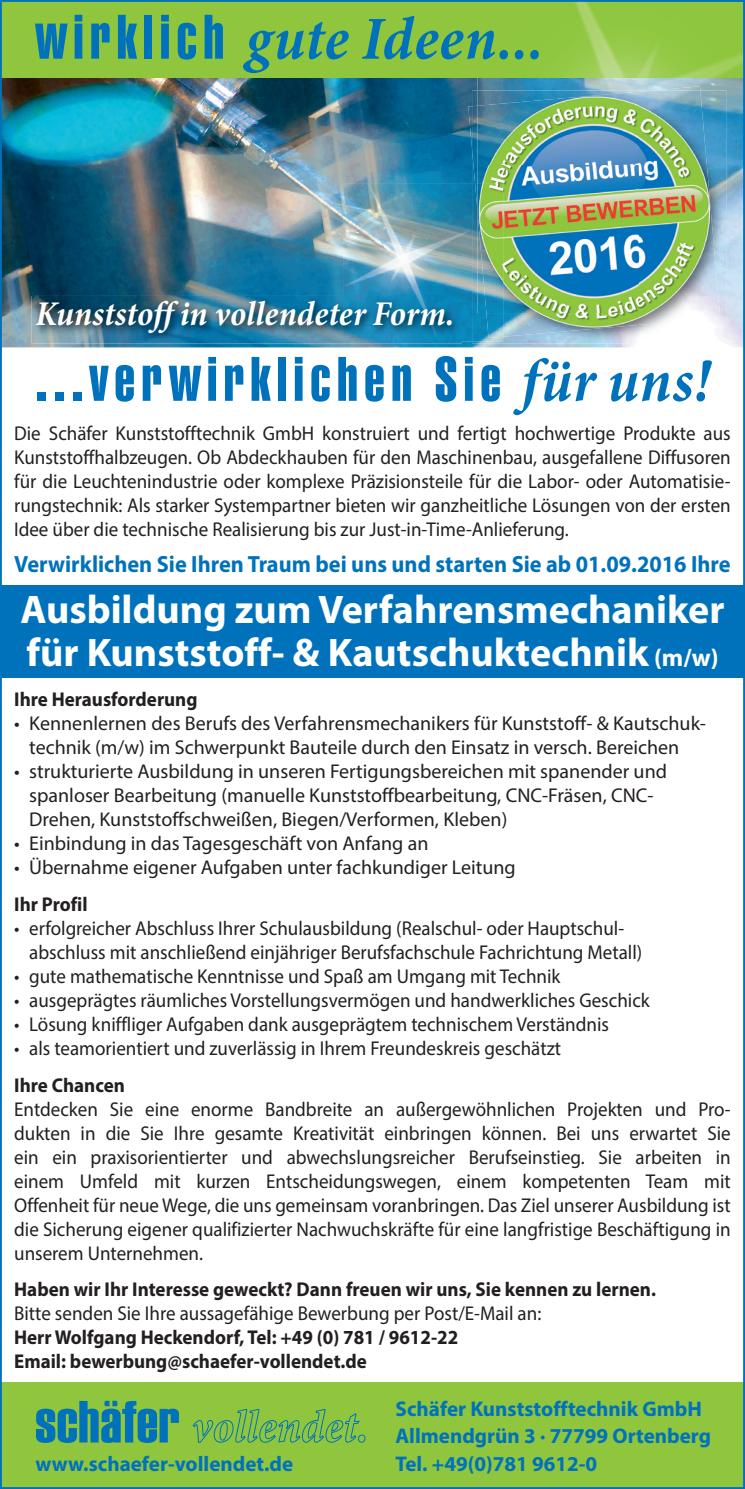
<style>
.page{position:relative;width:745px;height:1489px;background:#fff}
.page>*{position:absolute;margin:0;border:0;box-sizing:border-box;transform-origin:0 0}
.t1{font:italic 700 condensed 61.75px "Minion Pro";letter-spacing:.015em;color:#0072bc}
.t2{font:61px "Swiss 911 BT Extra Compressed";letter-spacing:.105em;color:#0072bc}
.t3{font:700 40px/42.5px "Myriad Pro";color:#fff}
.t4{font:italic 700 condensed 35px "Minion Pro";color:#fff}
.t5{font:700 23.5px "Myriad Pro";color:#0072bc;scale:.95 1}
.t6{font:700 21.25px/27.5px "Myriad Pro";color:#0072bc}
.t7{font:20px/24px "Myriad Pro";color:#231f20;text-align:justify;scale:.95 1}
.t8{font:20px/24px "Myriad Pro";color:#231f20;text-align:center}
.t9{font:700 20px/24px "Myriad Pro";color:#231f20;scale:.95 1}
.s1{font-family:"Swiss 911 BT Extra Compressed";font-weight:400;font-style:normal;font-stretch:normal;font-size:61px}
.s2{font-family:"Minion Pro";font-weight:700;font-style:italic;font-stretch:condensed;font-size:61.75px}
.s3{font-size:25px}
</style>
<div class="page">
<img style="left:3px;top:78px;width:738px;height:269px">
<div style="left:0;top:0;width:744px;height:78px;background:#8fc63e"></div>
<div style="left:0;top:1382px;width:744px;height:106px;background:#8fc63e"></div>
<img style="left:477px;top:3px;width:264px;height:310px">
<img style="left:477px;top:16px;width:61px;height:57px">
<img style="left:343px;top:184px;width:128px;height:158px">
<div style="left:0;top:585px;width:744px;height:92px;background:#0072bc"></div>
<img style="left:471px;top:184px;width:254px;height:159px">
<img style="left:719px;top:91px;width:6px;height:222px">
<img style="left:471px;top:91px;width:6px;height:15px">
<img style="left:650px;top:86px;width:49px;height:5px">
<img style="left:468px;top:106px;width:3px;height:43px">
<img style="left:503px;top:313px;width:216px;height:24px">
<img style="left:471px;top:106px;width:6px;height:78px">
<img style="left:477px;top:91px;width:242px;height:222px">
<img style="left:475px;top:184px;width:28px;height:154px">
<img style="left:477px;top:184px;width:26px;height:129px">
<img style="left:31px;top:296px;width:430px;height:47px">
<img style="left:343px;top:296px;width:118px;height:46px">
<svg style="left:192px;top:1409px;width:173px;height:33px"></svg>
<svg style="left:36px;top:1400px;width:143px;height:42px"></svg>
<h1 class="t1" style="left:35px;top:-4px;width:508px"><span class="s1">wirklich</span> gute Ideen...</h1>
<h3 class="t4" style="left:35px;top:290px;width:420px">Kunststoff in vollendeter Form.</h3>
<h2 class="t2" style="left:35px;top:345px;width:675px">...verwirklichen Sie <span class="s2">für uns!</span></h2>
<p class="t7" style="left:14px;top:421px;width:755px">Die Schäfer Kunststofftechnik GmbH konstruiert und fertigt hochwertige Produkte aus Kunststoffhalbzeugen. Ob Abdeckhauben für den Maschinenbau, ausgefallene Diffusoren für die Leuchtenindustrie oder komplexe Präzisionsteile für die Labor- oder Automatisie&shy;rungstechnik: Als starker Systempartner bieten wir ganzheitliche Lösungen von der ersten Idee über die technische Realisierung bis zur Just-in-Time-Anlieferung.</p>
<p class="t5" style="left:14px;top:549px;width:755px">Verwirklichen Sie Ihren Traum bei uns und starten Sie ab 01.09.2016 Ihre</p>
<h3 class="t3" style="left:20px;top:587px;width:705px">Ausbildung zum Verfahrensmechaniker für Kunststoff- &amp; Kautschuktechnik <span class="s3">(m/w)</span></h3>
<p class="t9" style="left:14px;top:687px;width:194px">Ihre Herausforderung</p>
<p class="t8" style="left:14px;top:711px;width:692px">• Kennenlernen des Berufs des Verfahrensmechanikers für Kunststoff- &amp; Kautschuk&shy;technik (m/w) im Schwerpunkt Bauteile durch den Einsatz in versch. Bereichen</p>
<p class="t8" style="left:29px;top:759px;width:639px;text-align:left;text-indent:-15px">• strukturierte Ausbildung in unseren Fertigungsbereichen mit spanender und spanloser Bearbeitung (manuelle Kunststoffbearbeitung, CNC-Fräsen, CNC-<br>Drehen, Kunststoffschweißen, Biegen/Verformen, Kleben)</p>
<p class="t8" style="left:14px;top:831px;width:415px">• Einbindung in das Tagesgeschäft von Anfang an</p>
<p class="t8" style="left:14px;top:855px;width:502px">• Übernahme eigener Aufgaben unter fachkundiger Leitung</p>
<p class="t9" style="left:14px;top:891px;width:79px">Ihr Profil</p>
<p class="t7" style="left:29px;top:915px;width:646px;text-indent:-15px">• erfolgreicher Abschluss Ihrer Schulausbildung (Realschul- oder Hauptschul&shy;abschluss mit anschließend einjähriger Berufsfachschule Fachrichtung Metall)</p>
<p class="t7" style="left:14px;top:963px;width:576px">• gute mathematische Kenntnisse und Spaß am Umgang mit Technik</p>
<p class="t7" style="left:14px;top:987px;width:670px">• ausgeprägtes räumliches Vorstellungsvermögen und handwerkliches Geschick</p>
<p class="t7" style="left:14px;top:1011px;width:627px">• Lösung kniffliger Aufgaben dank ausgeprägtem technischem Verständnis</p>
<p class="t7" style="left:14px;top:1035px;width:577px">• als teamorientiert und zuverlässig in Ihrem Freundeskreis geschätzt</p>
<p class="t9" style="left:14px;top:1072px;width:118px">Ihre Chancen</p>
<p class="t7" style="left:14px;top:1096px;width:755px">Entdecken Sie eine enorme Bandbreite an außergewöhnlichen Projekten und Pro&shy;dukten in die Sie Ihre gesamte Kreativität einbringen können. Bei uns erwartet Sie ein ein praxisorientierter und abwechslungsreicher Berufseinstieg. Sie arbeiten in einem Umfeld mit kurzen Entscheidungswegen, einem kompetenten Team mit Offenheit für neue Wege, die uns gemeinsam voranbringen. Das Ziel unserer Ausbildung ist die Sicherung eigener qualifizierter Nachwuchskräfte für eine langfristige Beschäftigung in unserem Unternehmen.</p>
<p class="t9" style="left:14px;top:1276px;width:676px">Haben wir Ihr Interesse geweckt? Dann freuen wir uns, Sie kennen zu lernen.</p>
<p class="t7" style="left:14px;top:1300px;width:556px">Bitte senden Sie Ihre aussagefähige Bewerbung per Post/E-Mail an:</p>
<p class="t9" style="left:14px;top:1324px;width:468px">Herr Wolfgang Heckendorf, Tel: +49 (0) 781 / 9612-22<br>Email: bewerbung@schaefer-vollendet.de</p>
<p class="t6" style="left:395px;top:1393px;width:317px">Schäfer Kunststofftechnik GmbH<br>Allmendgrün 3 · 77799 Ortenberg</p>
<p class="t6" style="left:35px;top:1448px;width:259px">www.schaefer-vollendet.de</p>
<p class="t6" style="left:395px;top:1448px;width:203px">Tel. +49(0)781 9612-0</p>
</div>
